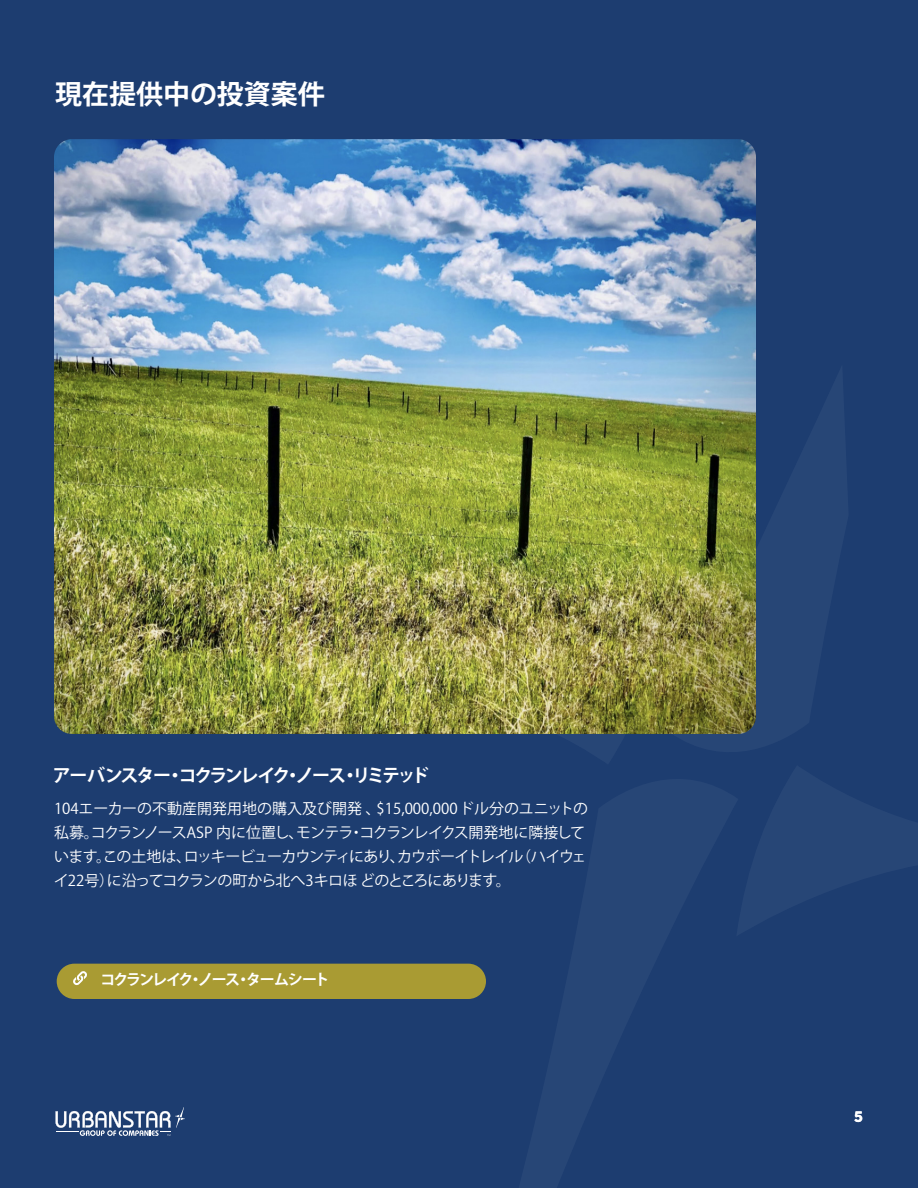
<style>
.page{position:relative;width:918px;height:1188px;background:#1d3d70}
.page>*{position:absolute;margin:0;border:0;box-sizing:border-box;transform-origin:0 0}
.H2___Blue{font:700 27px "Koz Go Pr 6 N";color:#fff}
.Paragraph___Grey{font:700 18px "Koz Go Pr 6 N";letter-spacing:-.125em;color:#fff}
.Paragraph___Grey-2{font:15px/24px "Koz Go Pr 6 N";letter-spacing:-.03em;color:#fff}
.Paragraph___Grey-3{font:700 15px "Koz Go Pr 6 N";letter-spacing:-.1em;color:#fff}
.t1{font:15px "Lexend";color:#fff}
</style>
<div class="page">
<svg style="left:738px;top:765px;width:180px;height:172px"></svg>
<svg style="left:410px;top:734px;width:259px;height:31px;fill:#1d3d70"></svg>
<svg style="left:470px;top:759px;width:268px;height:429px;fill:#1d3d70"></svg>
<svg style="left:669px;top:364px;width:180px;height:409px;fill:#274676"></svg>
<img style="left:54px;top:139px;width:702px;height:595px">
<div style="left:57px;top:964px;width:429px;height:35px;background:#a99b33;border-radius:18px"></div>
<svg style="left:73px;top:971px;width:14px;height:14px"></svg>
<svg style="left:56px;top:1107px;width:129px;height:29px"></svg>
<p class="H2___Blue" style="left:55px;top:78px;width:271px">現在提供中の投資案件</p>
<p class="Paragraph___Grey" style="left:53px;top:765px;width:378px">アーバンスター・コクランレイク・ノース・リミテッド</p>
<p class="Paragraph___Grey-2" style="left:54px;top:797px;width:536px">104エーカーの不動産開発用地の購入及び開発 、$15,000,000 ドル分のユニットの私募。コクランノースASP 内に位置し、モンテラ・コクランレイクス開発地に隣接しています。この土地は、ロッキービューカウンティにあり、カウボーイトレイル（ハイウェイ22号）に沿ってコクランの町から北へ3キロほ どのところにあります。</p>
<p class="Paragraph___Grey-3" style="left:101px;top:971px;width:230px">コクランレイク・ノース・タームシート</p>
<p class="t1" style="left:854px;top:1106px;width:10px">5</p>
</div>
